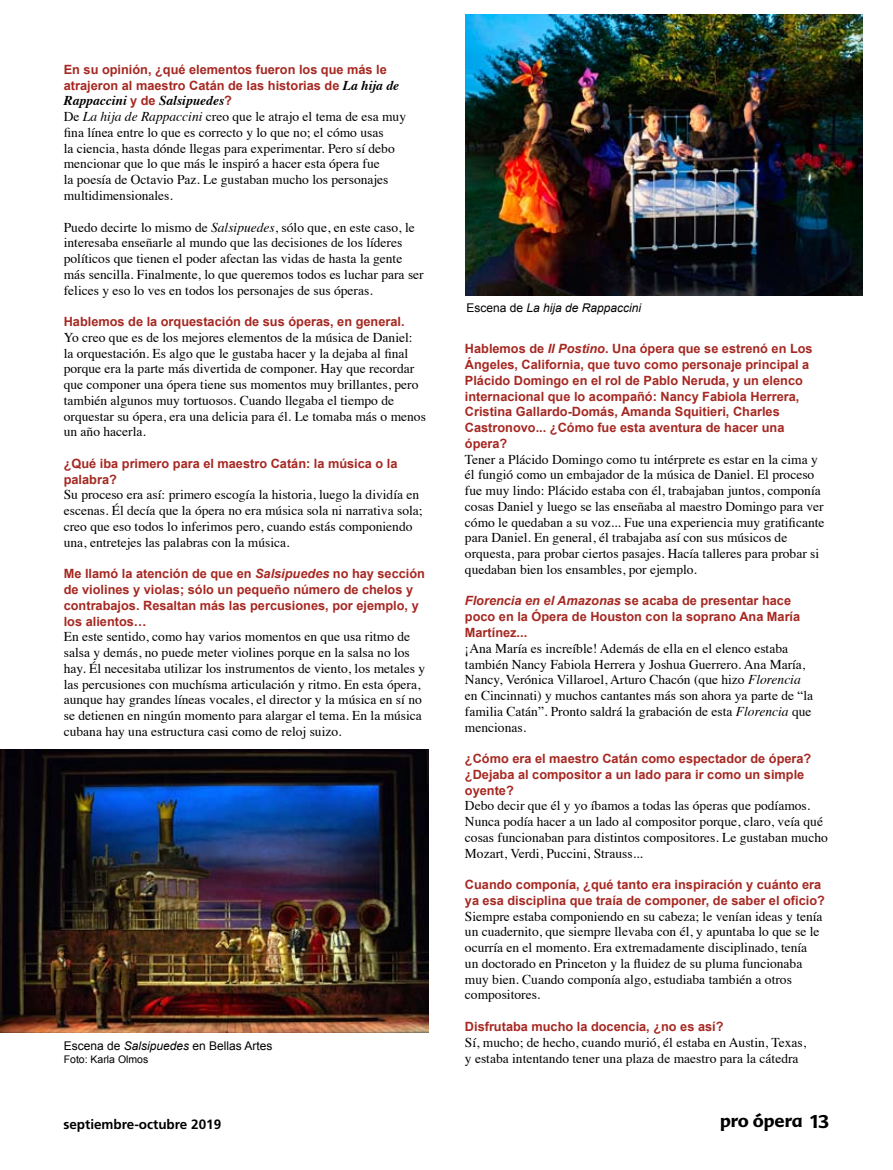
<style>
.page{position:relative;width:893px;height:1170px;background:#fff}
.page>*{position:absolute;margin:0;border:0;box-sizing:border-box;transform-origin:0 0}
.t1{font:700 18px "Advert";color:#000}
.t2{font:13.5px/15.8px "Times";color:#000}
.t3{font:700 13.5px "Frutiger";color:#000}
.t4{font:700 12.75px/15.8px "Arial";color:#a62822}
.t5{font:12px "Arial";color:#000}
.t6{font:italic 12px "Arial";color:#000}
.t7{font:10.5px "Arial";color:#000}
.s1{font-family:"Times";font-style:italic;font-size:13.5px;color:#000}
.s2{font-weight:700;font-style:italic}
.s3{font-family:"Arial";font-weight:700;font-size:12.75px;color:#a62822}
.s4{font-style:italic}
.s5{font-style:normal}
</style>
<div class="page">
<img style="left:0;top:749px;width:428px;height:283px">
<img style="left:466px;top:14px;width:396px;height:281px">
<p class="t4" style="left:64px;top:62px;width:337px">En su opinión, ¿qué elementos fueron los que más le atrajeron al maestro Catán de las historias de <span class="s1">La hija de</span></p>
<p class="t2" style="left:64px;top:92px;width:344px"><span class="s2">Rappaccini</span> <span class="s3">y de</span> <span class="s2">Salsipuedes</span><span class="s3">?<br></span>De <span class="s4">La hija de Rappaccini</span> creo que le atrajo el tema de esa muy fina línea entre lo que es correcto y lo que no; el cómo usas<br>la ciencia, hasta dónde llegas para experimentar. Pero sí debo mencionar que lo que más le inspiró a hacer esta ópera fue<br>la poesía de Octavio Paz. Le gustaban mucho los personajes multidimensionales.</p>
<p class="t2" style="left:64px;top:218px;width:361px">Puedo decirte lo mismo de <span class="s4">Salsipuedes</span>, sólo que, en este caso, le interesaba enseñarle al mundo que las decisiones de los líderes políticos que tienen el poder afectan las vidas de hasta la gente más sencilla. Finalmente, lo que queremos todos es luchar para ser felices y eso lo ves en todos los personajes de sus óperas.</p>
<p class="t4" style="left:64px;top:314px;width:342px">Hablemos de la orquestación de sus óperas, en general.</p>
<p class="t2" style="left:64px;top:328px;width:364px">Yo creo que es de los mejores elementos de la música de Daniel:<br>la orquestación. Es algo que le gustaba hacer y la dejaba al final porque era la parte más divertida de componer. Hay que recordar que componer una ópera tiene sus momentos muy brillantes, pero también algunos muy tortuosos. Cuando llegaba el tiempo de orquestar su ópera, era una delicia para él. Le tomaba más o menos un año hacerla.</p>
<p class="t4" style="left:64px;top:456px;width:335px">¿Qué iba primero para el maestro Catán: la música o la palabra?</p>
<p class="t2" style="left:64px;top:486px;width:360px">Su proceso era así: primero escogía la historia, luego la dividía en escenas. Él decía que la ópera no era música sola ni narrativa sola; creo que eso todos lo inferimos pero, cuando estás componiendo una, entretejes las palabras con la música.</p>
<p class="t4" style="left:64px;top:566px;width:363px">Me llamó la atención de que en <span class="s4">Salsipuedes</span> no hay sección de violines y violas; sólo un pequeño número de chelos y contrabajos. Resaltan más las percusiones, por ejemplo, y los alientos…</p>
<p class="t2" style="left:64px;top:627px;width:363px">En este sentido, como hay varios momentos en que usa ritmo de salsa y demás, no puede meter violines porque en la salsa no los hay. Él necesitaba utilizar los instrumentos de viento, los metales y las percusiones con muchísma articulación y ritmo. En esta ópera, aunque hay grandes líneas vocales, el director y la música en sí no se detienen en ningún momento para alargar el tema. En la música cubana hay una estructura casi como de reloj suizo.</p>
<p class="t5" style="left:64px;top:1037px;width:210px">Escena de <span class="s4">Salsipuedes</span> en Bellas Artes</p>
<p class="t7" style="left:64px;top:1052px;width:86px">Foto: Karla Olmos</p>
<p class="t6" style="left:466px;top:300px;width:176px"><span class="s5">Escena de</span> La hija de Rappaccini</p>
<p class="t4" style="left:465px;top:341px;width:349px">Hablemos de <span class="s4">Il Postino</span>. Una ópera que se estrenó en Los Ángeles, California, que tuvo como personaje principal a Plácido Domingo en el rol de Pablo Neruda, y un elenco internacional que lo acompañó: Nancy Fabiola Herrera, Cristina Gallardo-Domás, Amanda Squitieri, Charles Castronovo... ¿Cómo fue esta aventura de hacer una ópera?</p>
<p class="t2" style="left:465px;top:450px;width:361px">Tener a Plácido Domingo como tu intérprete es estar en la cima y él fungió como un embajador de la música de Daniel. El proceso fue muy lindo: Plácido estaba con él, trabajaban juntos, componía cosas Daniel y luego se las enseñaba al maestro Domingo para ver cómo le quedaban a su voz... Fue una experiencia muy gratificante para Daniel. En general, él trabajaba así con sus músicos de orquesta, para probar ciertos pasajes. Hacía talleres para probar si quedaban bien los ensambles, por ejemplo.</p>
<p class="t4" style="left:465px;top:593px;width:337px"><span class="s4">Florencia en el Amazonas</span> se acaba de presentar hace poco en la Ópera de Houston con la soprano Ana María<br>Martínez...</p>
<p class="t2" style="left:465px;top:639px;width:350px">¡Ana María es increíble! Además de ella en el elenco estaba también Nancy Fabiola Herrera y Joshua Guerrero. Ana María, Nancy, Verónica Villaroel, Arturo Chacón (que hizo <span class="s4">Florencia </span>en Cincinnati) y muchos cantantes más son ahora ya parte de “la familia Catán”. Pronto saldrá la grabación de esta <span class="s4">Florencia</span> que mencionas.</p>
<p class="t4" style="left:465px;top:751px;width:348px">¿Cómo era el maestro Catán como espectador de ópera? ¿Dejaba al compositor a un lado para ir como un simple oyente?</p>
<p class="t2" style="left:465px;top:796px;width:364px">Debo decir que él y yo íbamos a todas las óperas que podíamos.<br>Nunca podía hacer a un lado al compositor porque, claro, veía qué cosas funcionaban para distintos compositores. Le gustaban mucho Mozart, Verdi, Puccini, Strauss...</p>
<p class="t4" style="left:465px;top:877px;width:361px">Cuando componía, ¿qué tanto era inspiración y cuánto era ya esa disciplina que traía de componer, de saber el oficio?</p>
<p class="t2" style="left:465px;top:907px;width:359px">Siempre estaba componiendo en su cabeza; le venían ideas y tenía un cuadernito, que siempre llevaba con él, y apuntaba lo que se le ocurría en el momento. Era extremadamente disciplinado, tenía un doctorado en Princeton y la fluidez de su pluma funcionaba muy bien. Cuando componía algo, estudiaba también a otros compositores.</p>
<p class="t4" style="left:465px;top:1018px;width:260px">Disfrutaba mucho la docencia, ¿no es así?</p>
<p class="t2" style="left:465px;top:1033px;width:343px">Sí, mucho; de hecho, cuando murió, él estaba en Austin, Texas, y estaba intentando tener una plaza de maestro para la cátedra</p>
<p class="t3" style="left:63px;top:1115px;width:159px">septiembre-octubre 2019</p>
<h1 class="t1" style="left:720px;top:1109px;width:111px">pro ópera 13</h1>
</div>
